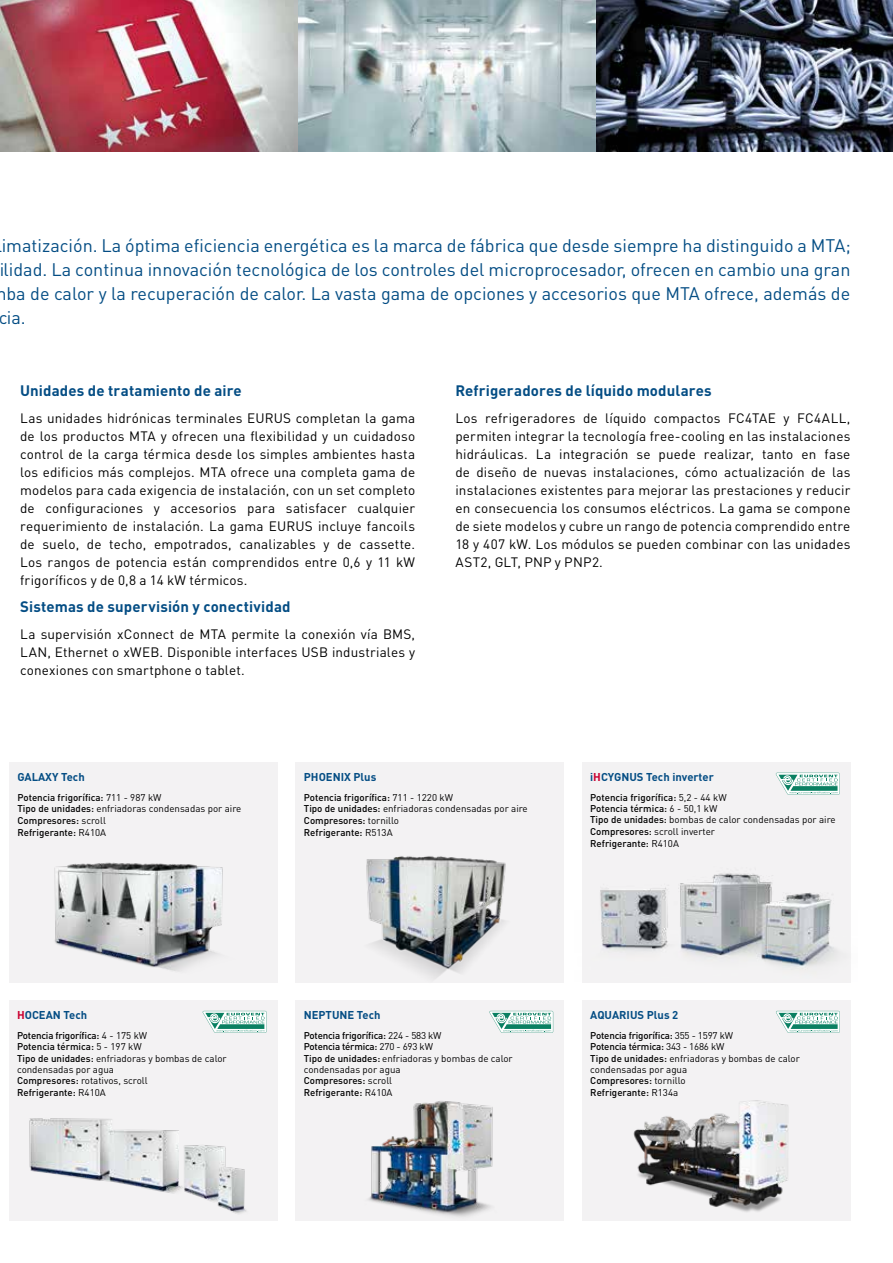
<style>
.page{position:relative;width:893px;height:1263px;background:#fff}
.page>*{position:absolute;margin:0;border:0;box-sizing:border-box;transform-origin:0 0}
.t1{font:18px "DIN Pro";color:#044d84}
.t2{font:700 15px "DIN Pro";letter-spacing:.01em;color:#044d84}
.t3{font:13.5px/18px "DIN Pro";letter-spacing:.01em;color:#000;text-align:justify}
.t4{font:700 11.25px "DIN Pro";color:#044d84}
.t5{font:500 9.75px/11.6px "DIN Pro";color:#000}
.t6{font:500 9.75px/11.4px "DIN Pro";letter-spacing:-.02em;color:#000}
.t7{font:9.75px/11.4px "DIN Pro";color:#000}
.s1{font-weight:400}
.s2{color:#c90030}
.s3{font-weight:500}
</style>
<div class="page">
<div style="left:582px;top:762px;width:268px;height:220px;background:#f3f2f3"></div>
<img style="left:600px;top:823px;width:251px;height:159px">
<img style="left:0;top:0;width:893px;height:152px">
<div style="left:582px;top:1000px;width:268px;height:220px;background:#f3f2f3"></div>
<div style="left:9px;top:762px;width:269px;height:220px;background:#f3f2f3"></div>
<div style="left:9px;top:1000px;width:269px;height:220px;background:#f3f2f3"></div>
<div style="left:295px;top:762px;width:269px;height:220px;background:#f3f2f3"></div>
<div style="left:295px;top:1000px;width:269px;height:220px;background:#f3f2f3"></div>
<svg style="left:776px;top:773px;width:64px;height:22px"></svg>
<img style="left:353px;top:1101px;width:149px;height:120px">
<svg style="left:489px;top:1011px;width:64px;height:22px"></svg>
<img style="left:631px;top:1100px;width:183px;height:121px">
<svg style="left:776px;top:1011px;width:64px;height:22px"></svg>
<img style="left:33px;top:862px;width:207px;height:121px">
<img style="left:332px;top:856px;width:220px;height:127px">
<svg style="left:202px;top:1011px;width:64px;height:22px"></svg>
<img style="left:22px;top:1118px;width:235px;height:103px">
<h1 class="t1" style="left:2px;top:233px;width:850px">imatización. La óptima eficiencia energética es la marca de fábrica que desde siempre ha distinguido a MTA;</h1>
<h1 class="t1" style="left:-1px;top:257px;width:853px">ilidad. La continua innovación tecnológica de los controles del microprocesador, ofrecen en cambio una gran</h1>
<h1 class="t1" style="left:6px;top:281px;width:845px">ba de calor y la recuperación de calor. La vasta gama de opciones y accesorios que MTA ofrece, además de</h1>
<h1 class="t1" style="left:-2px;top:305px;width:29px">cia.</h1>
<p class="t2" style="left:20px;top:380px;width:223px">Unidades de tratamiento de aire</p>
<p class="t3" style="left:20px;top:409px;width:397px">Las unidades hidrónicas terminales EURUS completan la gama de los productos MTA y ofrecen una flexibilidad y un cuidadoso control de la carga térmica desde los simples ambientes hasta los edificios más complejos. MTA ofrece una completa gama de modelos para cada exigencia de instalación, con un set completo de configuraciones y accesorios para satisfacer cualquier requerimiento de instalación. La gama EURUS incluye fancoils de suelo, de techo, empotrados, canalizables y de cassette.<br>Los rangos de potencia están comprendidos entre 0,6 y 11 kW frigoríficos y de 0,8 a 14 kW térmicos.</p>
<p class="t2" style="left:20px;top:596px;width:272px">Sistemas de supervisión y conectividad</p>
<p class="t3" style="left:20px;top:625px;width:397px">La supervisión xConnect de MTA permite la conexión vía BMS, LAN, Ethernet o xWEB. Disponible interfaces USB industriales y conexiones con smartphone o tablet.</p>
<p class="t2" style="left:455px;top:380px;width:258px">Refrigeradores de líquido modulares</p>
<p class="t3" style="left:455px;top:409px;width:397px">Los refrigeradores de líquido compactos FC4TAE y FC4ALL, permiten integrar la tecnología free-cooling en las instalaciones hidráulicas. La integración se puede realizar, tanto en fase de diseño de nuevas instalaciones, cómo actualización de las instalaciones existentes para mejorar las prestaciones y reducir en consecuencia los consumos eléctricos. La gama se compone de siete modelos y cubre un rango de potencia comprendido entre 18 y 407 kW. Los módulos se pueden combinar con las unidades AST2, GLT, PNP y PNP2.</p>
<p class="t4" style="left:17px;top:769px;width:69px">GALAXY Tech</p>
<p class="t5" style="left:17px;top:791px;width:225px">Potencia frigorífica: <span class="s1">711 - 987 kW<br></span>Tipo de unidades: <span class="s1">enfriadoras condensadas por aire<br></span>Compresores: <span class="s1">scroll<br></span>Refrigerante: <span class="s1">R410A</span></p>
<p class="t4" style="left:304px;top:769px;width:74px">PHOENIX Plus</p>
<p class="t5" style="left:304px;top:791px;width:225px">Potencia frigorífica: <span class="s1">711 - 1220 kW<br></span>Tipo de unidades: <span class="s1">enfriadoras condensadas por aire </span>Compresores: <span class="s1">tornillo<br></span>Refrigerante: <span class="s1">R513A</span></p>
<p class="t4" style="left:590px;top:769px;width:125px">i<span class="s2">H</span>CYGNUS Tech inverter</p>
<p class="t5" style="left:590px;top:791px;width:247px">Potencia frigorífica: <span class="s1">5,2 - 44 kW<br></span>Potencia térmica: <span class="s1">6 - 50,1 kW<br></span>Tipo de unidades: <span class="s1">bombas de calor condensadas por aire </span>Compresores: <span class="s1">scroll inverter<br></span>Refrigerante: <span class="s1">R410A</span></p>
<p class="t4" style="left:17px;top:1008px;width:72px"><span class="s2">H</span>OCEAN Tech</p>
<p class="t7" style="left:17px;top:1029px;width:211px"><span class="s3">Potencia frigorífica:</span> 4 - 175 kW<br><span class="s3">Potencia térmica:</span> 5 - 197 kW<br><span class="s3">Tipo de unidades:</span> enfriadoras y bombas de calor condensadas por agua<br><span class="s3">Compresores:</span> rotativos, scroll<br><span class="s3">Refrigerante:</span> R410A</p>
<p class="t4" style="left:304px;top:1008px;width:78px">NEPTUNE Tech</p>
<p class="t6" style="left:304px;top:1029px;width:211px">Potencia frigorífica: <span class="s1">224 - 583 kW<br></span>Potencia térmica: <span class="s1">270 - 693 kW<br></span>Tipo de unidades: <span class="s1">enfriadoras y bombas de calor condensadas por agua<br></span>Compresores: <span class="s1">scroll<br></span>Refrigerante: <span class="s1">R410A</span></p>
<p class="t4" style="left:590px;top:1008px;width:90px">AQUARIUS Plus 2</p>
<p class="t6" style="left:590px;top:1029px;width:211px">Potencia frigorífica: <span class="s1">355 - 1597 kW<br></span>Potencia térmica: <span class="s1">343 - 1686 kW<br></span>Tipo de unidades: <span class="s1">enfriadoras y bombas de calor condensadas por agua<br></span>Compresores: <span class="s1">tornillo<br></span>Refrigerante: <span class="s1">R134a</span></p>
</div>
